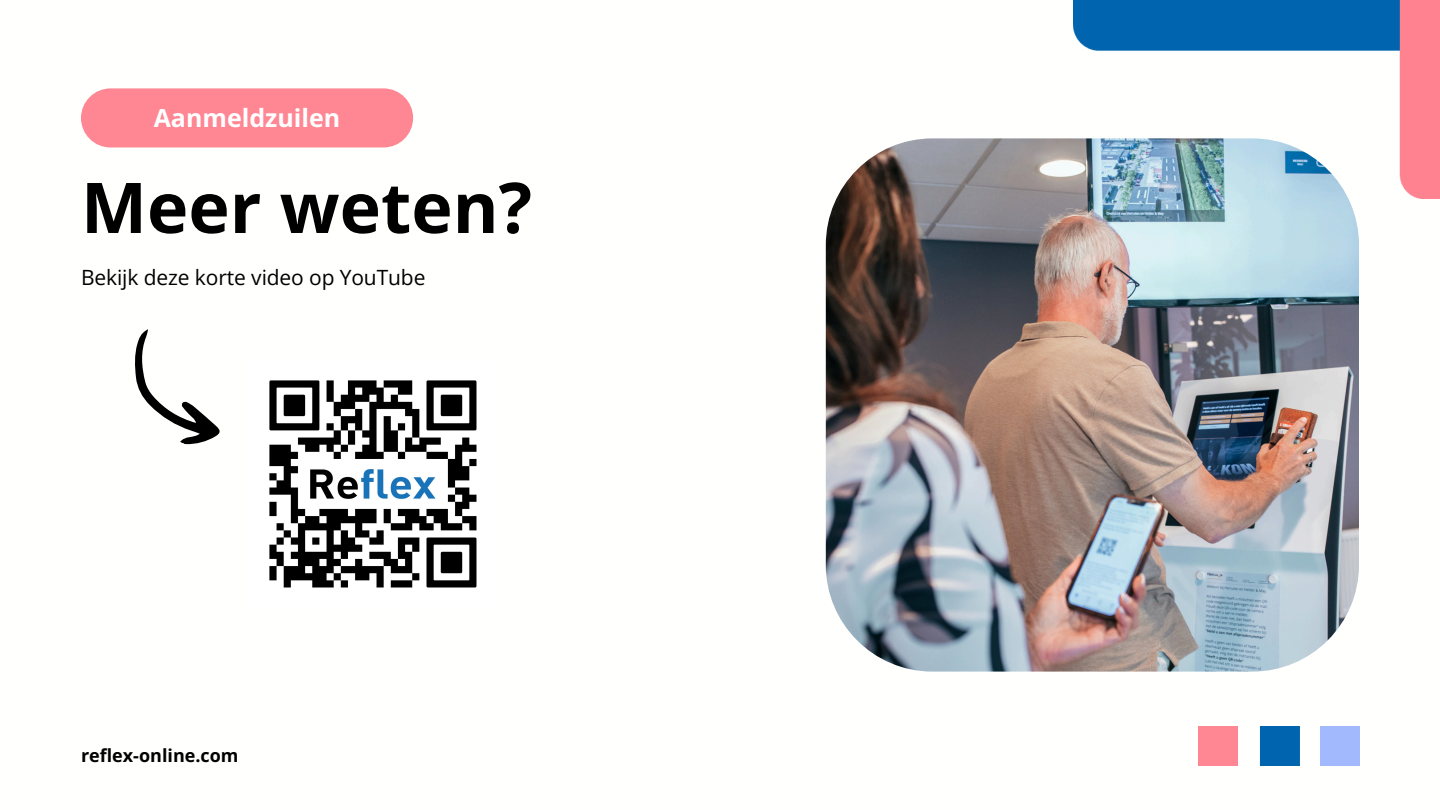
<style>
.page{position:relative;width:1440px;height:810px;background:#fff}
.page>*{position:absolute;margin:0;border:0;box-sizing:border-box;transform-origin:0 0}
.t1{font:700 70px "Open Sans";color:#000}
.t2{font:700 25px "Open Sans";color:#fff}
.t3{font:21px "Open Sans";letter-spacing:-.005em;color:#000}
.t4{font:700 18px "Open Sans";color:#000}
</style>
<div class="page">
<img style="left:1073px;top:0;width:367px;height:199px">
<img style="left:1198px;top:726px;width:161px;height:40px">
<div style="left:81px;top:88px;width:332px;height:59px;background:#ff8693;border-radius:30px"></div>
<img style="left:826px;top:138px;width:533px;height:534px;border-radius:107px">
<svg style="left:135px;top:329px;width:85px;height:116px"></svg>
<img style="left:269px;top:380px;width:208px;height:208px">
<h3 class="t2" style="left:154px;top:101px;width:188px">Aanmeldzuilen</h3>
<p class="t1" style="left:81px;top:158px;width:453px">Meer weten?</p>
<p class="t3" style="left:81px;top:263px;width:346px">Bekijk deze korte video op YouTube</p>
<p class="t4" style="left:81px;top:742px;width:159px">reflex-online.com</p>
</div>
